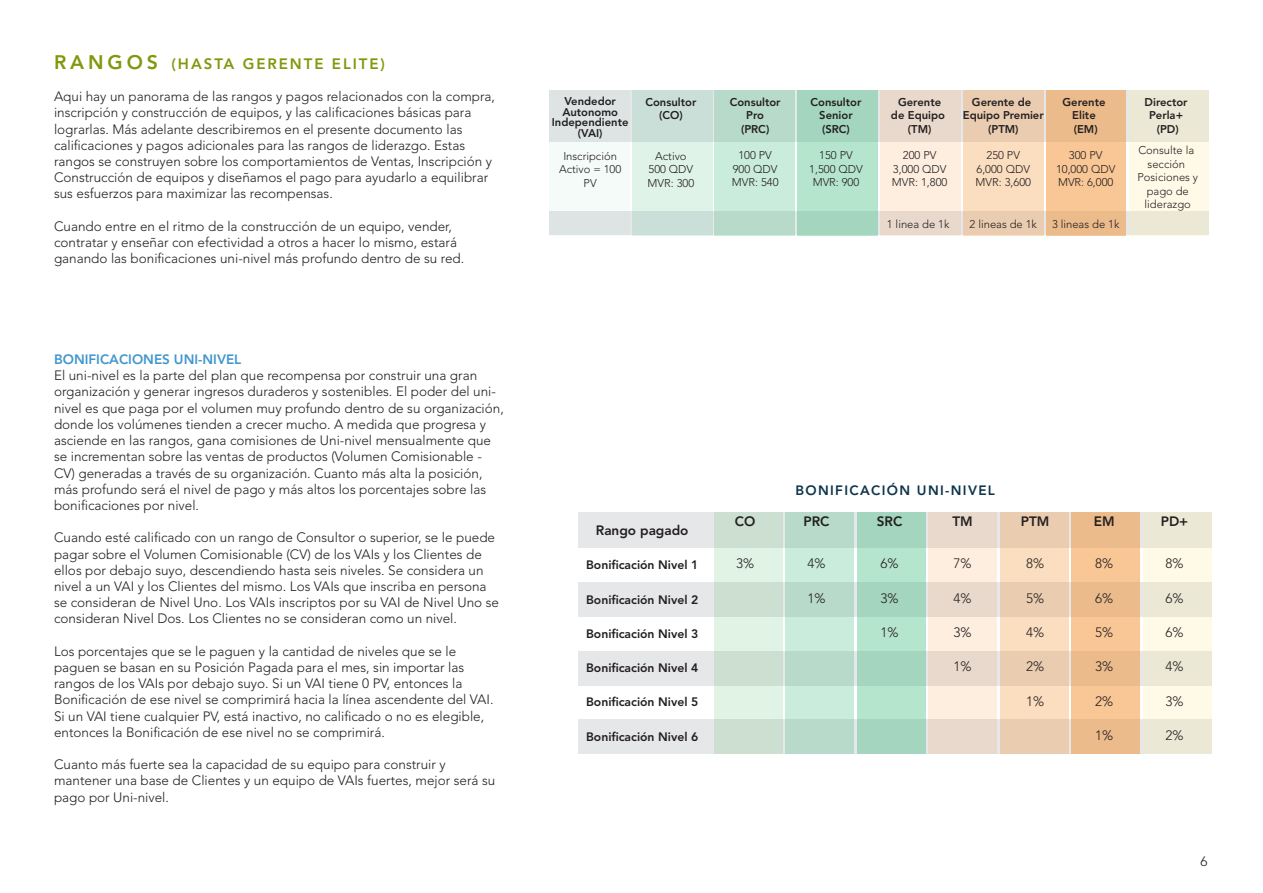
<style>
.page{position:relative;width:1263px;height:893px;background:#fff}
.page>*{position:absolute;margin:0;border:0;box-sizing:border-box;transform-origin:0 0}
.Copy_-_regular{font:800 15px "Avenir LT Std";letter-spacing:.13em;color:#81980d}
.Copy_-_regular-2{font:300 13.5px/16.2px "Avenir LT Std";color:#231f20}
.t1{font:800 13.5px "Avenir LT Std";color:#231f20}
.Copy_-_regular-3{font:800 13.5px "Avenir LT Std";color:#4397cc}
.Copy_-_regular-4{font:800 13.5px "Avenir LT Std";letter-spacing:.1em;color:#0e354b}
.t2{font:800 12.15px "Avenir LT Std";color:#231f20}
.t3{font:300 11.25px/13.5px "Avenir LT Std";color:#231f20;text-align:center}
.t4{font:800 11.25px/13.5px "Avenir LT Std";color:#231f20;text-align:center}
.s1{font-size:19.5px}
</style>
<div class="page">
<div style="left:578px;top:512px;width:633px;height:36px;background:#e6e7e9"></div>
<div style="left:578px;top:583px;width:633px;height:34px;background:#e6e7e9"></div>
<div style="left:578px;top:651px;width:633px;height:34px;background:#e6e7e9"></div>
<div style="left:578px;top:720px;width:633px;height:34px;background:#e6e7e9"></div>
<div style="left:857px;top:512px;width:68px;height:242px;background:linear-gradient(to right,#abdcc5,#abdcc5)"></div>
<div style="left:786px;top:512px;width:68px;height:242px;background:linear-gradient(to right,#bfe2d2,#bfe2d2)"></div>
<div style="left:714px;top:512px;width:68px;height:242px;background:linear-gradient(to right,#d5e7d9,#d5e7d9)"></div>
<div style="left:929px;top:512px;width:68px;height:242px;background:linear-gradient(to right,#f1e2d4,#f1e2d4)"></div>
<div style="left:1000px;top:512px;width:68px;height:242px;background:linear-gradient(to right,#f1d3b7,#f1d3b7)"></div>
<div style="left:1072px;top:512px;width:68px;height:242px;background:linear-gradient(to right,#f2c090,#f2c090)"></div>
<div style="left:1143px;top:512px;width:68px;height:242px;background:linear-gradient(to right,#f3f0dd,#f3f0dd)"></div>
<div style="left:549px;top:211px;width:659px;height:24px;background:linear-gradient(to bottom,#e5e7e8,#e5e7e8)"></div>
<div style="left:549px;top:90px;width:660px;height:52px;background:linear-gradient(to bottom,#e5e7e8,#e5e7e8)"></div>
<div style="left:880px;top:90px;width:81px;height:145px;background:linear-gradient(to right,#f2e3d5,#f2e3d5)"></div>
<div style="left:549px;top:90px;width:80px;height:145px;background:linear-gradient(to right,#e9efed,#e9efed)"></div>
<div style="left:797px;top:90px;width:81px;height:145px;background:linear-gradient(to right,#acddc6,#acddc6)"></div>
<div style="left:632px;top:90px;width:80px;height:145px;background:linear-gradient(to right,#d4e9e0,#d4e9e0)"></div>
<div style="left:715px;top:90px;width:80px;height:145px;background:linear-gradient(to right,#c0e3d3,#c0e3d3)"></div>
<div style="left:963px;top:90px;width:81px;height:145px;background:linear-gradient(to right,#f2d4b8,#f2d4b8)"></div>
<div style="left:1047px;top:90px;width:79px;height:145px;background:linear-gradient(to right,#f2c190,#f2c190)"></div>
<div style="left:1129px;top:90px;width:80px;height:145px;background:linear-gradient(to right,#f4f1de,#f4f1de)"></div>
<p class="Copy_-_regular" style="left:54px;top:55px;width:332px"><span class="s1">RANGOS</span> (HASTA GERENTE ELITE)</p>
<p class="Copy_-_regular-2" style="left:54px;top:88px;width:443px">Aqui hay un panorama de las rangos y pagos relacionados con la compra, inscripción y construcción de equipos, y las calificaciones básicas para lograrlas. Más adelante describiremos en el presente documento las calificaciones y pagos adicionales para las rangos de liderazgo. Estas rangos se construyen sobre los comportamientos de Ventas, Inscripción y Construcción de equipos y diseñamos el pago para ayudarlo a equilibrar sus esfuerzos para maximizar las recompensas.</p>
<p class="Copy_-_regular-2" style="left:54px;top:218px;width:412px">Cuando entre en el ritmo de la construcción de un equipo, vender, contratar y enseñar con efectividad a otros a hacer lo mismo, estará ganando las bonificaciones uni-nivel más profundo dentro de su red.</p>
<p class="Copy_-_regular-3" style="left:54px;top:351px;width:189px">BONIFICACIONES UNI-NIVEL</p>
<p class="Copy_-_regular-2" style="left:54px;top:368px;width:451px">El uni-nivel es la parte del plan que recompensa por construir una gran organización y generar ingresos duraderos y sostenibles. El poder del uni&shy;nivel es que paga por el volumen muy profundo dentro de su organización, donde los volúmenes tienden a crecer mucho. A medida que progresa y asciende en las rangos, gana comisiones de Uni-nivel mensualmente que se incrementan sobre las ventas de productos (Volumen Comisionable - CV) generadas a través de su organización. Cuanto más alta la posición, más profundo será el nivel de pago y más altos los porcentajes sobre las bonificaciones por nivel.</p>
<p class="Copy_-_regular-2" style="left:54px;top:530px;width:447px">Cuando esté calificado con un rango de Consultor o superior, se le puede pagar sobre el Volumen Comisionable (CV) de los VAIs y los Clientes de ellos por debajo suyo, descendiendo hasta seis niveles. Se considera un nivel a un VAI y los Clientes del mismo. Los VAIs que inscriba en persona se consideran de Nivel Uno. Los VAIs inscriptos por su VAI de Nivel Uno se consideran Nivel Dos. Los Clientes no se consideran como un nivel.</p>
<p class="Copy_-_regular-2" style="left:54px;top:643px;width:441px">Los porcentajes que se le paguen y la cantidad de niveles que se le paguen se basan en su Posición Pagada para el mes, sin importar las rangos de los VAIs por debajo suyo. Si un VAI tiene 0 PV, entonces la Bonificación de ese nivel se comprimirá hacia la línea ascendente del VAI.<br>Si un VAI tiene cualquier PV, está inactivo, no calificado o no es elegible, entonces la Bonificación de ese nivel no se comprimirá.</p>
<p class="Copy_-_regular-2" style="left:54px;top:756px;width:443px">Cuanto más fuerte sea la capacidad de su equipo para construir y mantener una base de Clientes y un equipo de VAIs fuertes, mejor será su pago por Uni-nivel.</p>
<p class="t4" style="left:552px;top:96px;width:78px;line-height:10.8px">Vendedor<br>Autonomo<br>Independiente (VAI)</p>
<p class="t3" style="left:559px;top:149px;width:64px">Inscripción<br>Activo = 100<br>PV</p>
<p class="t4" style="left:645px;top:95px;width:52px">Consultor (CO)</p>
<p class="t3" style="left:648px;top:149px;width:48px">Activo<br>500 QDV<br>MVR: 300</p>
<p class="t4" style="left:730px;top:95px;width:52px">Consultor<br>Pro<br>(PRC)</p>
<p class="t3" style="left:732px;top:149px;width:48px">100 PV<br>900 QDV<br>MVR: 540</p>
<p class="t4" style="left:810px;top:95px;width:52px">Consultor<br>Senior (SRC)</p>
<p class="t3" style="left:809px;top:149px;width:55px">150 PV<br>1,500 QDV<br>MVR: 900</p>
<p class="t4" style="left:891px;top:95px;width:56px">Gerente de Equipo (TM)</p>
<p class="t3" style="left:892px;top:149px;width:57px">200 PV<br>3,000 QDV<br>MVR: 1,800</p>
<p class="t3" style="left:887px;top:217px;width:64px">1 linea de 1k</p>
<p class="t4" style="left:963px;top:95px;width:82px">Gerente de<br>Equipo Premier (PTM)</p>
<p class="t3" style="left:976px;top:149px;width:57px">250 PV<br>6,000 QDV<br>MVR: 3,600</p>
<p class="t3" style="left:970px;top:217px;width:69px">2 lineas de 1k</p>
<p class="t4" style="left:1062px;top:95px;width:45px">Gerente<br>Elite (EM)</p>
<p class="t3" style="left:1056px;top:149px;width:61px">300 PV<br>10,000 QDV<br>MVR: 6,000</p>
<p class="t3" style="left:1052px;top:217px;width:69px">3 lineas de 1k</p>
<p class="t4" style="left:1144px;top:95px;width:45px">Director<br>Perla+ (PD)</p>
<p class="t3" style="left:1137px;top:144px;width:62px">Consulte la sección<br>Posiciones y pago de liderazgo</p>
<p class="t1" style="left:596px;top:522px;width:94px">Rango pagado</p>
<p class="t2" style="left:586px;top:558px;width:114px">Bonificación Nivel 1</p>
<p class="t2" style="left:586px;top:592px;width:114px">Bonificación Nivel 2</p>
<p class="t2" style="left:586px;top:626px;width:114px">Bonificación Nivel 3</p>
<p class="t2" style="left:586px;top:661px;width:114px">Bonificación Nivel 4</p>
<p class="t2" style="left:586px;top:695px;width:114px">Bonificación Nivel 5</p>
<p class="t2" style="left:586px;top:729px;width:114px">Bonificación Nivel 6</p>
<p class="t1" style="left:735px;top:513px;width:22px">CO</p>
<p class="Copy_-_regular-2" style="left:736px;top:556px;width:20px">3%</p>
<p class="Copy_-_regular-4" style="left:795px;top:482px;width:201px">BONIFICACIÓN UNI-NIVEL</p>
<p class="t1" style="left:803px;top:513px;width:28px">PRC</p>
<p class="Copy_-_regular-2" style="left:807px;top:556px;width:20px">4%</p>
<p class="Copy_-_regular-2" style="left:807px;top:590px;width:20px">1%</p>
<p class="t1" style="left:877px;top:513px;width:27px">SRC</p>
<p class="Copy_-_regular-2" style="left:880px;top:556px;width:20px">6%</p>
<p class="Copy_-_regular-2" style="left:880px;top:590px;width:20px">3%</p>
<p class="Copy_-_regular-2" style="left:880px;top:624px;width:20px">1%</p>
<p class="t1" style="left:952px;top:513px;width:22px">TM</p>
<p class="Copy_-_regular-2" style="left:953px;top:556px;width:20px">7%</p>
<p class="Copy_-_regular-2" style="left:953px;top:590px;width:20px">4%</p>
<p class="Copy_-_regular-2" style="left:953px;top:624px;width:20px">3%</p>
<p class="Copy_-_regular-2" style="left:953px;top:658px;width:20px">1%</p>
<p class="t1" style="left:1021px;top:513px;width:30px">PTM</p>
<p class="Copy_-_regular-2" style="left:1026px;top:556px;width:20px">8%</p>
<p class="Copy_-_regular-2" style="left:1026px;top:590px;width:20px">5%</p>
<p class="Copy_-_regular-2" style="left:1026px;top:624px;width:20px">4%</p>
<p class="Copy_-_regular-2" style="left:1026px;top:658px;width:20px">2%</p>
<p class="Copy_-_regular-2" style="left:1026px;top:693px;width:20px">1%</p>
<p class="t1" style="left:1094px;top:513px;width:22px">EM</p>
<p class="Copy_-_regular-2" style="left:1095px;top:556px;width:20px">8%</p>
<p class="Copy_-_regular-2" style="left:1095px;top:590px;width:20px">6%</p>
<p class="Copy_-_regular-2" style="left:1095px;top:624px;width:20px">5%</p>
<p class="Copy_-_regular-2" style="left:1095px;top:658px;width:20px">3%</p>
<p class="Copy_-_regular-2" style="left:1095px;top:693px;width:20px">2%</p>
<p class="Copy_-_regular-2" style="left:1095px;top:727px;width:20px">1%</p>
<p class="t1" style="left:1161px;top:513px;width:29px">PD+</p>
<p class="Copy_-_regular-2" style="left:1165px;top:556px;width:20px">8%</p>
<p class="Copy_-_regular-2" style="left:1165px;top:590px;width:20px">6%</p>
<p class="Copy_-_regular-2" style="left:1165px;top:624px;width:20px">6%</p>
<p class="Copy_-_regular-2" style="left:1165px;top:658px;width:20px">4%</p>
<p class="Copy_-_regular-2" style="left:1165px;top:693px;width:20px">3%</p>
<p class="Copy_-_regular-2" style="left:1165px;top:727px;width:20px">2%</p>
<p class="Copy_-_regular-2" style="left:1200px;top:853px;width:9px">6</p>
</div>
